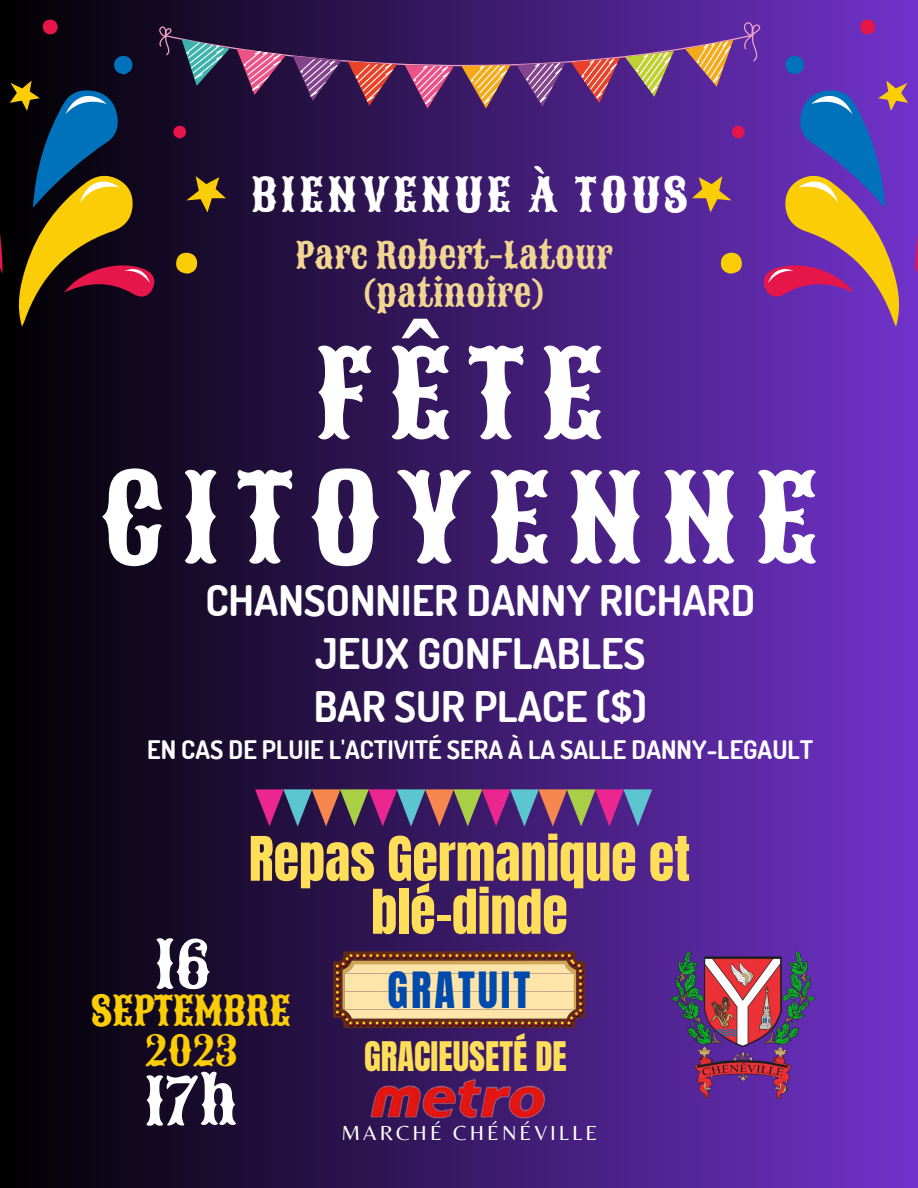
<style>
.page{position:relative;width:918px;height:1188px;background:#fff}
.page>*{position:absolute;margin:0;border:0;box-sizing:border-box;transform-origin:0 0}
.t1{font:119.25px "Sancreek";letter-spacing:.14em;color:#fff}
.t2{font:63.45px "Sancreek";color:#fff}
.t3{font:63.15px "Sancreek";color:#fff}
.t4{font:52.05px/53.1px "Anton";color:#ffde59;text-align:center}
.t5{font:45.75px "Sancreek";letter-spacing:.085em;color:#fff}
.t6{font:42.45px "Anton";letter-spacing:.07em;color:#004aad}
.t7{font:700 42.15px "Dosis";color:#fff}
.t8{font:40.2px "Sancreek";color:#facd06}
.t9{font:35.85px/37.7px "Sancreek";color:#f2d591;text-align:center}
.t10{font:34.65px "Anton";color:#ffde59}
.t11{font:700 25.5px "Dosis";color:#fff}
.t12{font:21.15px "Belleza";letter-spacing:.14em;color:#fff}
</style>
<div class="page">
<div style="left:0;top:0;width:918px;height:1188px;background:linear-gradient(to right,#000,#7133cc)"></div>
<svg style="left:0;top:20px;width:187px;height:279px;background:#0f0413"></svg>
<svg style="left:10px;top:81px;width:216px;height:246px;background:#271422"></svg>
<svg style="left:0;top:56px;width:150px;height:227px;background:#38382a"></svg>
<svg style="left:731px;top:20px;width:187px;height:279px;background:#6a2db6"></svg>
<svg style="left:692px;top:81px;width:216px;height:246px;background:#6a329b"></svg>
<svg style="left:768px;top:56px;width:150px;height:227px;background:#77549a"></svg>
<svg style="left:158px;top:22px;width:602px;height:87px;background:#59326b"></svg>
<svg style="left:333px;top:951px;width:252px;height:77px;background:#caa779"></svg>
<svg style="left:255px;top:789px;width:397px;height:37px;background:#775374"></svg>
<img style="left:669px;top:951px;width:146px;height:148px">
<img style="left:365px;top:1074px;width:188px;height:59px">
<p class="t5" style="left:251px;top:164px;width:438px">BIENVENUE À TOUS</p>
<p class="t9" style="left:296px;top:237px;width:318px">Parc Robert-Latour (patinoire)</p>
<p class="t1" style="left:315px;top:314px;width:290px">FÊTE</p>
<p class="t1" style="left:100px;top:438px;width:719px">CITOYENNE</p>
<p class="t7" style="left:205px;top:573px;width:551px">CHANSONNIER DANNY RICHARD</p>
<p class="t7" style="left:315px;top:626px;width:332px">JEUX GONFLABLES</p>
<p class="t7" style="left:314px;top:679px;width:335px">BAR SUR PLACE ($)</p>
<p class="t11" style="left:147px;top:733px;width:668px">EN CAS DE PLUIE L'ACTIVITÉ SERA À LA SALLE DANNY-LEGAULT</p>
<p class="t4" style="left:249px;top:833px;width:443px">Repas Germanique et blé-dinde</p>
<p class="t2" style="left:155px;top:922px;width:58px">16</p>
<p class="t8" style="left:92px;top:983px;width:201px">SEPTEMBRE</p>
<p class="t8" style="left:145px;top:1024px;width:94px">2023</p>
<p class="t3" style="left:145px;top:1059px;width:95px">17h</p>
<p class="t6" style="left:388px;top:960px;width:144px">GRATUIT</p>
<p class="t10" style="left:364px;top:1032px;width:204px">GRACIEUSETÉ DE</p>
<p class="t12" style="left:341px;top:1120px;width:258px">MARCHÉ CHÉNÉVILLE</p>
</div>
